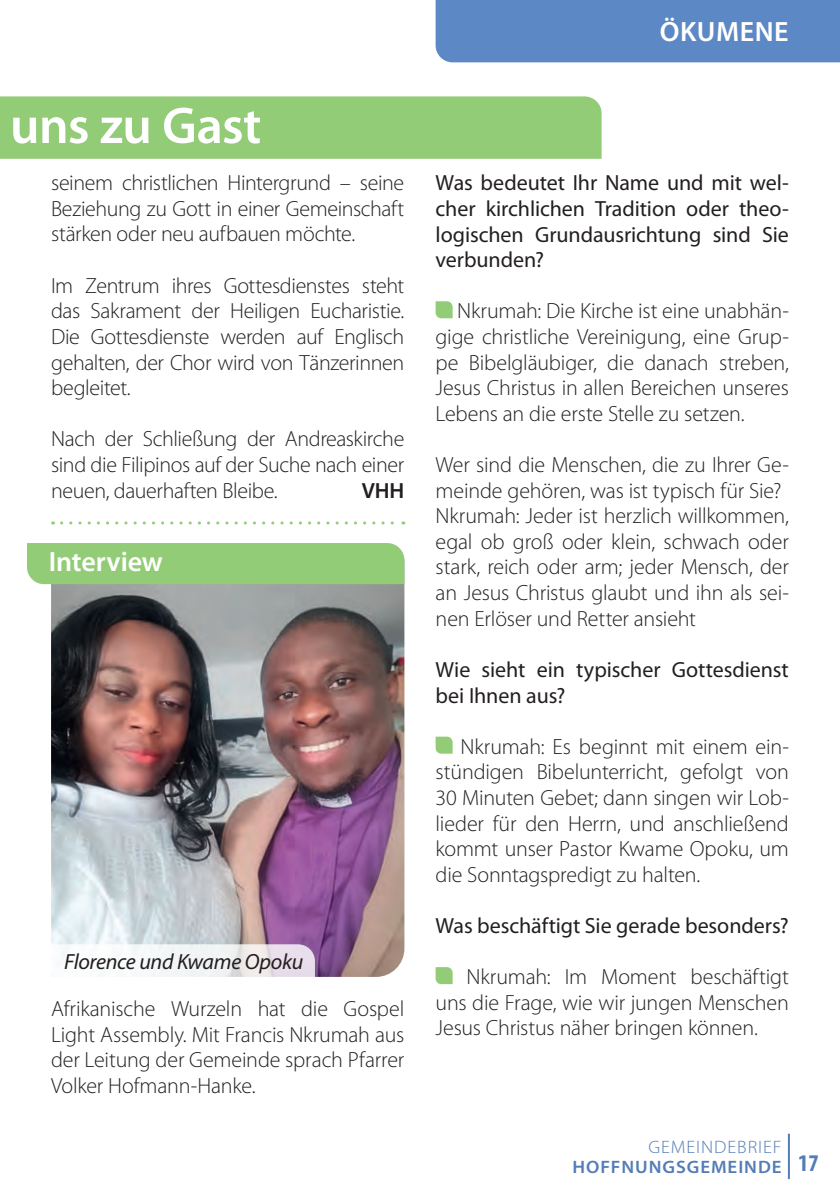
<style>
.page{position:relative;width:840px;height:1191px;background:#fff}
.page>*{position:absolute;margin:0;border:0;box-sizing:border-box;transform-origin:0 0}
.t1{font:600 52px "Myriad Pro";letter-spacing:-.015em;color:#fff}
.t2{font:600 28px "Myriad Pro";letter-spacing:.01em;color:#fff}
.t3{font:300 22px/25.6px "Myriad Pro";letter-spacing:-.01em;color:#231f20;text-align:justify}
.t4{font:22px/25.6px "Myriad Pro";color:#231f20;text-align:justify}
.t5{font:italic 22px "Myriad Pro";letter-spacing:-.015em;color:#231f20}
.t6{font:600 22px "Myriad Pro";color:#231f20}
.t7{font:600 18px/20px "Myriad Pro";letter-spacing:.05em;color:#547db6;scale:1.05 1}
.s1{font-weight:300}
.s2{font-weight:700;font-stretch:condensed;font-size:24px}
</style>
<div class="page">
<div style="left:435px;top:0;width:404px;height:62px;background:#5d88c6"></div>
<hr style="left:787px;top:1133px;width:2px;height:46px;background:#547db6">
<svg style="left:435px;top:301px;width:17px;height:17px"></svg>
<svg style="left:435px;top:736px;width:17px;height:17px"></svg>
<svg style="left:435px;top:967px;width:17px;height:17px"></svg>
<img style="left:51px;top:584px;width:353px;height:393px">
<div style="left:0;top:96px;width:601px;height:63px;background:#93cc77"></div>
<div style="left:27px;top:543px;width:377px;height:41px;background:#93cc77"></div>
<svg style="left:51px;top:944px;width:264px;height:33px"></svg>
<svg style="left:61px;top:521px;width:342px;height:3px"></svg>
<h1 class="t1" style="left:10px;top:92px;width:253px">uns zu Gast</h1>
<p class="t3" style="left:51px;top:170px;width:354px">seinem christlichen Hintergrund – seine Beziehung zu Gott in einer Gemeinschaft stärken oder neu aufbauen möchte.</p>
<p class="t3" style="left:51px;top:272px;width:354px">Im Zentrum ihres Gottesdienstes steht das Sakrament der Heiligen Eucharistie.<br>Die Gottesdienste werden auf Englisch gehalten, der Chor wird von Tänzerinnen begleitet.</p>
<p class="t3" style="left:51px;top:426px;width:354px">Nach der Schließung der Andreaskirche sind die Filipinos auf der Suche nach einer neuen, dauerhaften Bleibe.</p>
<p class="t6" style="left:361px;top:476px;width:44px">VHH</p>
<p class="t2" style="left:49px;top:544px;width:115px">Interview</p>
<p class="t5" style="left:64px;top:948px;width:240px">Florence und Kwame Opoku</p>
<p class="t3" style="left:51px;top:996px;width:354px">Afrikanische Wurzeln hat die Gospel Light Assembly. Mit Francis Nkrumah aus der Leitung der Gemeinde sprach Pfarrer Volker Hofmann-Hanke.</p>
<p class="t2" style="left:659px;top:14px;width:130px">ÖKUMENE</p>
<p class="t4" style="left:435px;top:170px;width:354px">Was bedeutet Ihr Name und mit wel&shy;cher kirchlichen Tradition oder theo&shy;logischen Grundausrichtung sind Sie verbunden?</p>
<p class="t3" style="left:435px;top:298px;width:354px;text-indent:22px">Nkrumah: Die Kirche ist eine unabhän&shy;gige christliche Vereinigung, eine Grup&shy;pe Bibelgläubiger, die danach streben, Jesus Christus in allen Bereichen unseres Lebens an die erste Stelle zu setzen.</p>
<p class="t3" style="left:435px;top:451px;width:354px;text-align:left">Wer sind die Menschen, die zu Ihrer Ge&shy;meinde gehören, was ist typisch für Sie?<br>Nkrumah: Jeder ist herzlich willkommen, egal ob groß oder klein, schwach oder stark, reich oder arm; jeder Mensch, der an Jesus Christus glaubt und ihn als sei&shy;nen Erlöser und Retter ansieht</p>
<p class="t4" style="left:435px;top:656px;width:354px">Wie sieht ein typischer Gottesdienst bei Ihnen aus?</p>
<p class="t3" style="left:435px;top:733px;width:354px;text-indent:25px">Nkrumah: Es beginnt mit einem ein&shy;stündigen Bibelunterricht, gefolgt von 30 Minuten Gebet; dann singen wir Lob&shy;lieder für den Herrn, und anschließend kommt unser Pastor Kwame Opoku, um die Sonntagspredigt zu halten.</p>
<p class="t4" style="left:435px;top:912px;width:354px">Was beschäftigt Sie gerade besonders?</p>
<p class="t3" style="left:435px;top:963px;width:354px;text-indent:31px">Nkrumah: Im Moment beschäftigt uns die Frage, wie wir jungen Menschen Jesus Christus näher bringen können.</p>
<p class="t7" style="left:572px;top:1136px;width:236px;text-indent:76px"><span class="s1">GEMEINDEBRIEF<br></span>HOFFNUNGSGEMEINDE <span class="s2">17</span></p>
</div>
